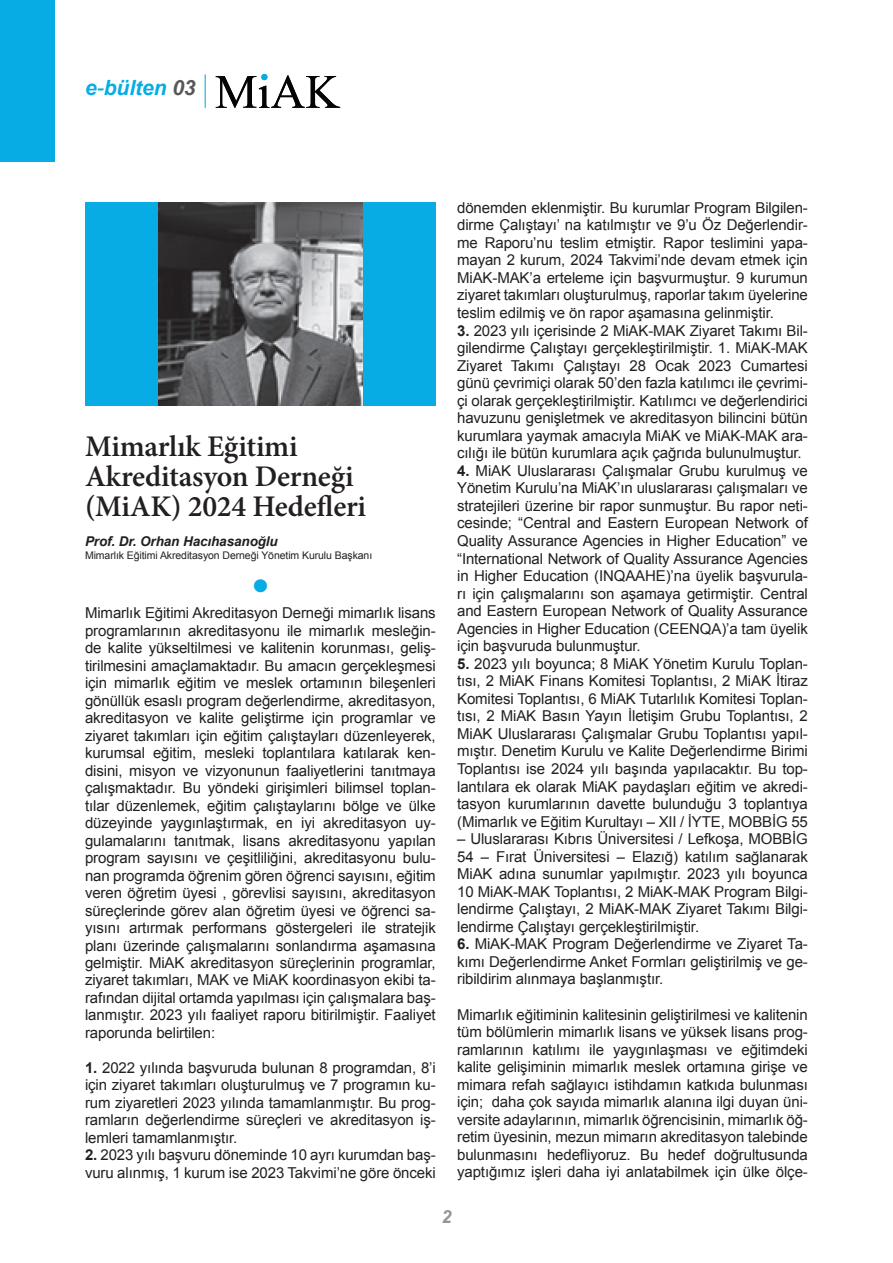
<style>
.page{position:relative;width:893px;height:1263px;background:#fff}
.page>*{position:absolute;margin:0;border:0;box-sizing:border-box;transform-origin:0 0}
.t1{font:600 30px/30.3px "Minion Pro";letter-spacing:-.01em;color:#231f20}
.t2{font:italic 700 21px "Arial";color:#07ace4}
.t3{font:italic 700 18px "Arial";color:#939598}
.t4{font:18px "Zapf Dingbats E";color:#07ace4}
.t5{font:15px/17.5px "Arial";letter-spacing:-.01em;color:#231f20;text-align:justify}
.t6{font:italic 700 13.5px "Arial";letter-spacing:-.01em;color:#231f20}
.t7{font:10.5px "Arial";letter-spacing:-.01em;color:#231f20}
.s1{font-weight:400}
.s2{color:#57585a}
.s3{font-weight:700}
</style>
<div class="page">
<div style="left:0;top:0;width:55px;height:162px;background:#07ace4"></div>
<hr style="left:205px;top:74px;width:1px;height:34px;background:#07ace4">
<svg style="left:216px;top:74px;width:124px;height:34px"></svg>
<div style="left:85px;top:202px;width:351px;height:204px;background:#07ace4"></div>
<img style="left:159px;top:202px;width:203px;height:204px">
<h2 class="t2" style="left:85px;top:74px;width:112px">e<span class="s1">-</span>bülten <span class="s2">03</span></h2>
<h1 class="t1" style="left:85px;top:431px;width:283px">Mimarlık Eğitimi<br>Akreditasyon Derneği (MiAK) 2024 Hedefleri</h1>
<p class="t6" style="left:85px;top:532px;width:194px">Prof. Dr. Orhan Hacıhasanoğlu</p>
<p class="t7" style="left:85px;top:548px;width:289px">Mimarlık Eğitimi Akreditasyon Derneği Yönetim Kurulu Başkanı</p>
<p class="t4" style="left:253px;top:575px;width:16px">●</p>
<p class="t5" style="left:85px;top:605px;width:352px">Mimarlık Eğitimi Akreditasyon Derneği mimarlık lisans programlarının akreditasyonu ile mimarlık mesleğin&shy;de kalite yükseltilmesi ve kalitenin korunması, geliş&shy;tirilmesini amaçlamaktadır. Bu amacın gerçekleşmesi için mimarlık eğitim ve meslek ortamının bileşenleri gönüllük esaslı program değerlendirme, akreditasyon, akreditasyon ve kalite geliştirme için programlar ve ziyaret takımları için eğitim çalıştayları düzenleyerek, kurumsal eğitim, mesleki toplantılara katılarak ken&shy;disini, misyon ve vizyonunun faaliyetlerini tanıtmaya çalışmaktadır. Bu yöndeki girişimleri bilimsel toplan&shy;tılar düzenlemek, eğitim çalıştaylarını bölge ve ülke düzeyinde yaygınlaştırmak, en iyi akreditasyon uy&shy;gulamalarını tanıtmak, lisans akreditasyonu yapılan program sayısını ve çeşitliliğini, akreditasyonu bulu&shy;nan programda öğrenim gören öğrenci sayısını, eğitim veren öğretim üyesi , görevlisi sayısını, akreditasyon süreçlerinde görev alan öğretim üyesi ve öğrenci sa&shy;yısını artırmak performans göstergeleri ile stratejik planı üzerinde çalışmalarını sonlandırma aşamasına gelmiştir. MiAK akreditasyon süreçlerinin programlar, ziyaret takımları, MAK ve MiAK koordinasyon ekibi ta&shy;rafından dijital ortamda yapılması için çalışmalara baş&shy;lanmıştır. 2023 yılı faaliyet raporu bitirilmiştir. Faaliyet raporunda belirtilen:</p>
<p class="t5" style="left:85px;top:1059px;width:352px"><span class="s3">1.</span> 2022 yılında başvuruda bulunan 8 programdan, 8’i için ziyaret takımları oluşturulmuş ve 7 programın ku&shy;rum ziyaretleri 2023 yılında tamamlanmıştır. Bu prog&shy;ramların değerlendirme süreçleri ve akreditasyon iş&shy;lemleri tamamlanmıştır.</p>
<p class="t5" style="left:85px;top:1146px;width:352px"><span class="s3">2.</span> 2023 yılı başvuru döneminde 10 ayrı kurumdan baş&shy;vuru alınmış, 1 kurum ise 2023 Takvimi’ne göre önceki</p>
<p class="t5" style="left:457px;top:199px;width:352px">dönemden eklenmiştir. Bu kurumlar Program Bilgilen&shy;dirme Çalıştayı’ na katılmıştır ve 9’u Öz Değerlendir&shy;me Raporu’nu teslim etmiştir. Rapor teslimini yapa&shy;mayan 2 kurum, 2024 Takvimi’nde devam etmek için MiAK-MAK’a erteleme için başvurmuştur. 9 kurumun ziyaret takımları oluşturulmuş, raporlar takım üyelerine teslim edilmiş ve ön rapor aşamasına gelinmiştir.</p>
<p class="t5" style="left:457px;top:322px;width:352px"><span class="s3">3.</span> 2023 yılı içerisinde 2 MiAK-MAK Ziyaret Takımı Bil&shy;gilendirme Çalıştayı gerçekleştirilmiştir. 1. MiAK-MAK Ziyaret Takımı Çalıştayı 28 Ocak 2023 Cumartesi günü çevrimiçi olarak 50’den fazla katılımcı ile çevrimi&shy;çi olarak gerçekleştirilmiştir. Katılımcı ve değerlendirici havuzunu genişletmek ve akreditasyon bilincini bütün kurumlara yaymak amacıyla MiAK ve MiAK-MAK ara&shy;cılığı ile bütün kurumlara açık çağrıda bulunulmuştur.</p>
<p class="t5" style="left:457px;top:462px;width:352px"><span class="s3">4.</span> MiAK Uluslararası Çalışmalar Grubu kurulmuş ve Yönetim Kurulu’na MiAK’ın uluslararası çalışmaları ve stratejileri üzerine bir rapor sunmuştur. Bu rapor neti&shy;cesinde; “Central and Eastern European Network of Quality Assurance Agencies in Higher Education” ve “International Network of Quality Assurance Agencies in Higher Education (INQAAHE)’na üyelik başvurula&shy;rı için çalışmalarını son aşamaya getirmiştir. Central and Eastern European Network of Quality Assurance Agencies in Higher Education (CEENQA)’a tam üyelik için başvuruda bulunmuştur.</p>
<p class="t5" style="left:457px;top:655px;width:352px"><span class="s3">5.</span> 2023 yılı boyunca; 8 MiAK Yönetim Kurulu Toplan&shy;tısı, 2 MiAK Finans Komitesi Toplantısı, 2 MiAK İtiraz Komitesi Toplantısı, 6 MiAK Tutarlılık Komitesi Toplan&shy;tısı, 2 MiAK Basın Yayın İletişim Grubu Toplantısı, 2<br>MiAK Uluslararası Çalışmalar Grubu Toplantısı yapıl&shy;mıştır. Denetim Kurulu ve Kalite Değerlendirme Birimi Toplantısı ise 2024 yılı başında yapılacaktır. Bu top&shy;lantılara ek olarak MiAK paydaşları eğitim ve akredi&shy;tasyon kurumlarının davette bulunduğu 3 toplantıya (Mimarlık ve Eğitim Kurultayı – XII / İYTE, MOBBİG 55</p>
<p class="t5" style="left:457px;top:830px;width:352px">– Uluslararası Kıbrıs Üniversitesi / Lefkoşa, MOBBİG 54 – Fırat Üniversitesi – Elazığ) katılım sağlanarak MiAK adına sunumlar yapılmıştır. 2023 yılı boyunca 10 MiAK-MAK Toplantısı, 2 MiAK-MAK Program Bilgi&shy;lendirme Çalıştayı, 2 MiAK-MAK Ziyaret Takımı Bilgi&shy;lendirme Çalıştayı gerçekleştirilmiştir.</p>
<p class="t5" style="left:457px;top:935px;width:352px"><span class="s3">6.</span> MiAK-MAK Program Değerlendirme ve Ziyaret Ta&shy;kımı Değerlendirme Anket Formları geliştirilmiş ve ge&shy;ribildirim alınmaya başlanmıştır.</p>
<p class="t5" style="left:457px;top:1006px;width:352px">Mimarlık eğitiminin kalitesinin geliştirilmesi ve kalitenin tüm bölümlerin mimarlık lisans ve yüksek lisans prog&shy;ramlarının katılımı ile yaygınlaşması ve eğitimdeki kalite gelişiminin mimarlık meslek ortamına girişe ve mimara refah sağlayıcı istihdamın katkıda bulunması için; daha çok sayıda mimarlık alanına ilgi duyan üni&shy;versite adaylarının, mimarlık öğrencisinin, mimarlık öğ&shy;retim üyesinin, mezun mimarın akreditasyon talebinde bulunmasını hedefliyoruz. Bu hedef doğrultusunda yaptığımız işleri daha iyi anlatabilmek için ülke ölçe-</p>
<p class="t3" style="left:441px;top:1204px;width:12px">2</p>
</div>
